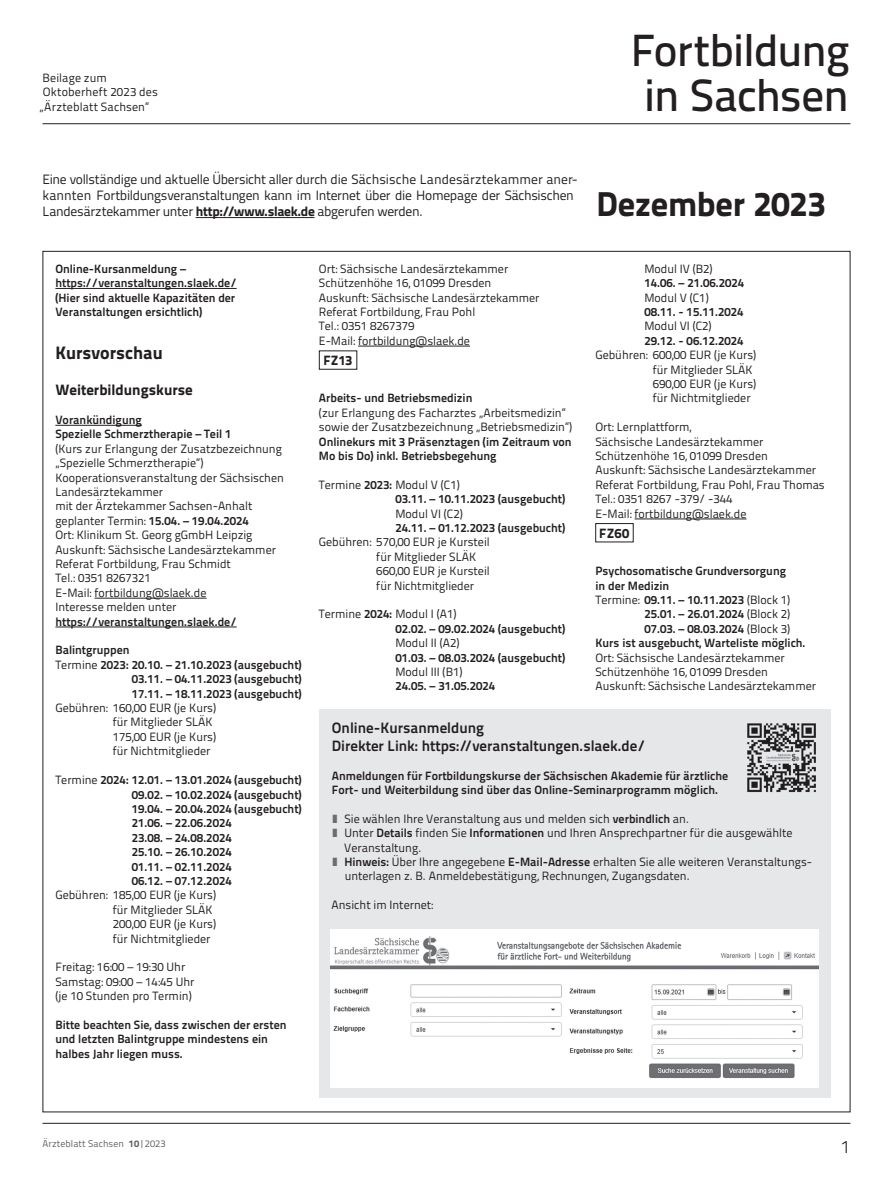
<style>
.page{position:relative;width:893px;height:1191px;background:#fff}
.page>*{position:absolute;margin:0;border:0;box-sizing:border-box;transform-origin:0 0}
.t1{font:500 45px/45px "Titillium Text";letter-spacing:-.015em;color:#231f20;text-align:center}
.t2{font:800 34.5px "Titillium Text";letter-spacing:-.01em;color:#231f20}
.t3{font:800 18px "Titillium Text";color:#231f20}
.t4{font:300 18px "Titillium Text";color:#231f20}
.t5{font:700 15px/18px "Titillium Text";color:#231f20}
.t6{font:800 15px "Titillium Text";color:#231f20}
.t7{font:13.5px/16.2px "Titillium Text";letter-spacing:-.02em;color:#231f20}
.t8{font:800 13.5px "Titillium Text";letter-spacing:.005em;color:#231f20}
.t9{font:12px/14.4px "Titillium Text";color:#231f20}
.t10{font:700 12px/14.4px "Titillium Text";color:#231f20}
.t11{font:9.75px "Titillium Text";letter-spacing:.01em;color:#636366}
.s1{font-weight:800}
.s2{font-weight:700}
.s3{font-weight:400}
.s4{color:#6c6d70}
</style>
<div class="page">
<hr style="left:358px;top:346px;width:112px;height:1px;background:#231f20">
<hr style="left:635px;top:518px;width:112px;height:1px;background:#231f20">
<hr style="left:43px;top:1123px;width:807px;height:1px;background:#231f20">
<hr style="left:43px;top:123px;width:807px;height:1px;background:#231f20">
<hr style="left:55px;top:288px;width:182px;height:1px;background:#231f20">
<hr style="left:55px;top:425px;width:87px;height:1px;background:#231f20">
<hr style="left:95px;top:598px;width:112px;height:1px;background:#231f20">
<hr style="left:55px;top:626px;width:182px;height:1px;background:#231f20">
<hr style="left:196px;top:217px;width:118px;height:1px;background:#231f20">
<div style="left:319px;top:708px;width:511px;height:389px;background:#e6e7e9"></div>
<img style="left:331px;top:929px;width:488px;height:158px">
<img style="left:747px;top:723px;width:69px;height:69px">
<div style="left:595px;top:523px;width:39px;height:19px;border:1px solid #231f20"></div>
<p class="t9" style="left:40px;top:70px;width:120px">Beilage zum<br>Oktoberheft 2023 des „Ärzteblatt Sachsen“</p>
<h1 class="t1" style="left:631px;top:25px;width:220px">Fortbildung in Sachsen</h1>
<p class="t7" style="left:43px;top:170px;width:537px">Eine vollständige und aktuelle Übersicht aller durch die Sächsische Landesärztekammer aner&shy;kannten Fortbildungsveranstaltungen kann im Internet über die Homepage der Sächsischen<br>Landesärztekammer unter <span class="s1">http://www.slaek.de</span> abgerufen werden.</p>
<h2 class="t2" style="left:596px;top:177px;width:231px">Dezember 2023</h2>
<p class="t10" style="left:55px;top:261px;width:183px">Online-Kursanmeldung – https://veranstaltungen.slaek.de/ (Hier sind aktuelle Kapazitäten der Veranstaltungen ersichtlich)</p>
<h3 class="t3" style="left:55px;top:339px;width:109px">Kursvorschau</h3>
<p class="t6" style="left:55px;top:378px;width:139px">Weiterbildungskurse</p>
<p class="t10" style="left:55px;top:412px;width:178px">Vorankündigung<br>Spezielle Schmerztherapie – Teil 1</p>
<p class="t9" style="left:55px;top:441px;width:230px">(Kurs zur Erlangung der Zusatzbezeichnung „Spezielle Schmerztherapie“)<br>Kooperationsveranstaltung der Sächsischen Landesärztekammer<br>mit der Ärztekammer Sachsen-Anhalt geplanter Termin: <span class="s2">15.04. – 19.04.2024<br></span>Ort: Klinikum St. Georg gGmbH Leipzig Auskunft: Sächsische Landesärztekammer Referat Fortbildung, Frau Schmidt<br>Tel.: 0351 8267321<br>E-Mail: fortbildung@slaek.de<br>Interesse melden unter</p>
<p class="t10" style="left:55px;top:613px;width:183px">https://veranstaltungen.slaek.de/</p>
<p class="t10" style="left:55px;top:642px;width:76px">Balintgruppen</p>
<p class="t10" style="left:55px;top:657px;width:248px"><span class="s3">Termine</span> 2023: 20.10. – 21.10.2023 (ausgebucht)</p>
<p class="t10" style="left:132px;top:671px;width:171px">03.11. – 04.11.2023 (ausgebucht)</p>
<p class="t10" style="left:132px;top:685px;width:171px">17.11. – 18.11.2023 (ausgebucht)</p>
<p class="t9" style="left:113px;top:700px;width:105px;text-indent:-57px">Gebühren: 160,00 EUR (je Kurs) für Mitglieder SLÄK<br>175,00 EUR (je Kurs) für Nichtmitglieder</p>
<p class="t10" style="left:132px;top:772px;width:171px;text-indent:-76px"><span class="s3">Termine</span> 2024: 12.01. – 13.01.2024 (ausgebucht)<br>09.02. – 10.02.2024 (ausgebucht)<br>19.04. – 20.04.2024 (ausgebucht)<br>21.06. – 22.06.2024<br>23.08. – 24.08.2024<br>25.10. – 26.10.2024<br>01.11. – 02.11.2024<br>06.12. – 07.12.2024</p>
<p class="t9" style="left:113px;top:887px;width:105px;text-indent:-57px">Gebühren: 185,00 EUR (je Kurs) für Mitglieder SLÄK<br>200,00 EUR (je Kurs) für Nichtmitglieder</p>
<p class="t9" style="left:55px;top:959px;width:141px">Freitag: 16:00 – 19:30 Uhr<br>Samstag: 09:00 – 14:45 Uhr (je 10 Stunden pro Termin)</p>
<p class="t10" style="left:55px;top:1017px;width:233px">Bitte beachten Sie, dass zwischen der ersten und letzten Balintgruppe mindestens ein halbes Jahr liegen muss.</p>
<p class="t9" style="left:319px;top:261px;width:222px">Ort: Sächsische Landesärztekammer<br>Schützenhöhe 16, 01099 Dresden<br>Auskunft: Sächsische Landesärztekammer<br>Referat Fortbildung, Frau Pohl<br>Tel.: 0351 8267379<br>E-Mail: fortbildung@slaek.de</p>
<p class="t8" style="left:324px;top:350px;width:30px">FZ13</p>
<p class="t10" style="left:319px;top:390px;width:155px">Arbeits- und Betriebsmedizin</p>
<p class="t9" style="left:319px;top:405px;width:255px">(zur Erlangung des Facharztes „Arbeitsmedizin“ sowie der Zusatzbezeichnung „Betriebsmedizin“)</p>
<p class="t10" style="left:319px;top:433px;width:254px">Onlinekurs mit 3 Präsenztagen (im Zeitraum von<br>Mo bis Do) inkl. Betriebsbegehung</p>
<p class="t10" style="left:395px;top:477px;width:171px;text-indent:-76px"><span class="s3">Termine</span> 2023: <span class="s3">Modul V (C1)<br></span>03.11. – 10.11.2023 (ausgebucht)</p>
<p class="t9" style="left:395px;top:505px;width:69px">Modul VI (C2)</p>
<p class="t10" style="left:395px;top:520px;width:171px">24.11. – 01.12.2023 (ausgebucht)</p>
<p class="t9" style="left:376px;top:534px;width:115px;text-indent:-57px">Gebühren: 570,00 EUR je Kursteil für Mitglieder SLÄK<br>660,00 EUR je Kursteil für Nichtmitglieder</p>
<p class="t10" style="left:395px;top:606px;width:171px;text-indent:-76px"><span class="s3">Termine</span> 2024: <span class="s3">Modul I (A1)<br></span>02.02. – 09.02.2024 (ausgebucht)</p>
<p class="t9" style="left:395px;top:635px;width:66px">Modul II (A2)</p>
<p class="t10" style="left:395px;top:649px;width:171px">01.03. – 08.03.2024 (ausgebucht)</p>
<p class="t9" style="left:395px;top:664px;width:69px">Modul III (B1)</p>
<p class="t10" style="left:395px;top:678px;width:101px">24.05. – 31.05.2024</p>
<p class="t9" style="left:644px;top:261px;width:70px">Modul IV (B2)</p>
<p class="t10" style="left:644px;top:275px;width:101px">14.06. – 21.06.2024</p>
<p class="t9" style="left:644px;top:289px;width:66px">Modul V (C1)</p>
<p class="t10" style="left:644px;top:304px;width:101px">08.11. - 15.11.2024</p>
<p class="t9" style="left:644px;top:318px;width:69px">Modul VI (C2)</p>
<p class="t10" style="left:644px;top:333px;width:101px">29.12. - 06.12.2024</p>
<p class="t9" style="left:653px;top:347px;width:105px;text-indent:-57px">Gebühren: 600,00 EUR (je Kurs) für Mitglieder SLÄK<br>690,00 EUR (je Kurs) für Nichtmitglieder</p>
<p class="t9" style="left:595px;top:419px;width:231px">Ort: Lernplattform,<br>Sächsische Landesärztekammer<br>Schützenhöhe 16, 01099 Dresden<br>Auskunft: Sächsische Landesärztekammer<br>Referat Fortbildung, Frau Pohl, Frau Thomas<br>Tel.: 0351 8267 -379/ -344<br>E-Mail: fortbildung@slaek.de</p>
<p class="t8" style="left:599px;top:522px;width:31px">FZ60</p>
<p class="t10" style="left:595px;top:563px;width:192px">Psychosomatische Grundversorgung</p>
<p class="t10" style="left:595px;top:577px;width:75px">in der Medizin</p>
<p class="t10" style="left:595px;top:592px;width:196px"><span class="s3">Termine:</span> 09.11. – 10.11.2023 <span class="s3">(Block 1)</span></p>
<p class="t10" style="left:644px;top:606px;width:147px">25.01. – 26.01.2024 <span class="s3">(Block 2)</span></p>
<p class="t10" style="left:644px;top:621px;width:147px">07.03. – 08.03.2024 <span class="s3">(Block 3)</span></p>
<p class="t10" style="left:595px;top:635px;width:212px">Kurs ist ausgebucht, Warteliste möglich.</p>
<p class="t9" style="left:595px;top:649px;width:222px">Ort: Sächsische Landesärztekammer<br>Schützenhöhe 16, 01099 Dresden<br>Auskunft: Sächsische Landesärztekammer</p>
<p class="t5" style="left:332px;top:717px;width:315px">Online-Kursanmeldung<br>Direkter Link: https://veranstaltungen.slaek.de/</p>
<p class="t10" style="left:332px;top:767px;width:398px">Anmeldungen für Fortbildungskurse der Sächsischen Akademie für ärztliche<br>Fort- und Weiterbildung sind über das Online-Seminarprogramm möglich.</p>
<p class="t9" style="left:332px;top:810px;width:358px"><span class="s4">❚</span> Sie wählen Ihre Veranstaltung aus und melden sich <span class="s2">verbindlich</span> an.</p>
<p class="t9" style="left:332px;top:825px;width:462px"><span class="s4">❚</span> Unter <span class="s2">Details</span> finden Sie <span class="s2">Informationen</span> und Ihren Ansprechpartner für die ausgewählte</p>
<p class="t9" style="left:344px;top:839px;width:79px">Veranstaltung.</p>
<p class="t9" style="left:332px;top:854px;width:480px"><span class="s4">❚</span> <span class="s2">Hinweis:</span> Über Ihre angegebene <span class="s2">E-Mail-Adresse</span> erhalten Sie alle weiteren Veranstaltungs-</p>
<p class="t9" style="left:345px;top:868px;width:347px">unterlagen z. B. Anmeldebestätigung, Rechnungen, Zugangsdaten.</p>
<p class="t9" style="left:332px;top:897px;width:103px">Ansicht im Internet:</p>
<p class="t11" style="left:43px;top:1136px;width:125px">Ärzteblatt Sachsen <span class="s1">10</span>|2023</p>
<h3 class="t4" style="left:841px;top:1133px;width:11px">1</h3>
</div>
